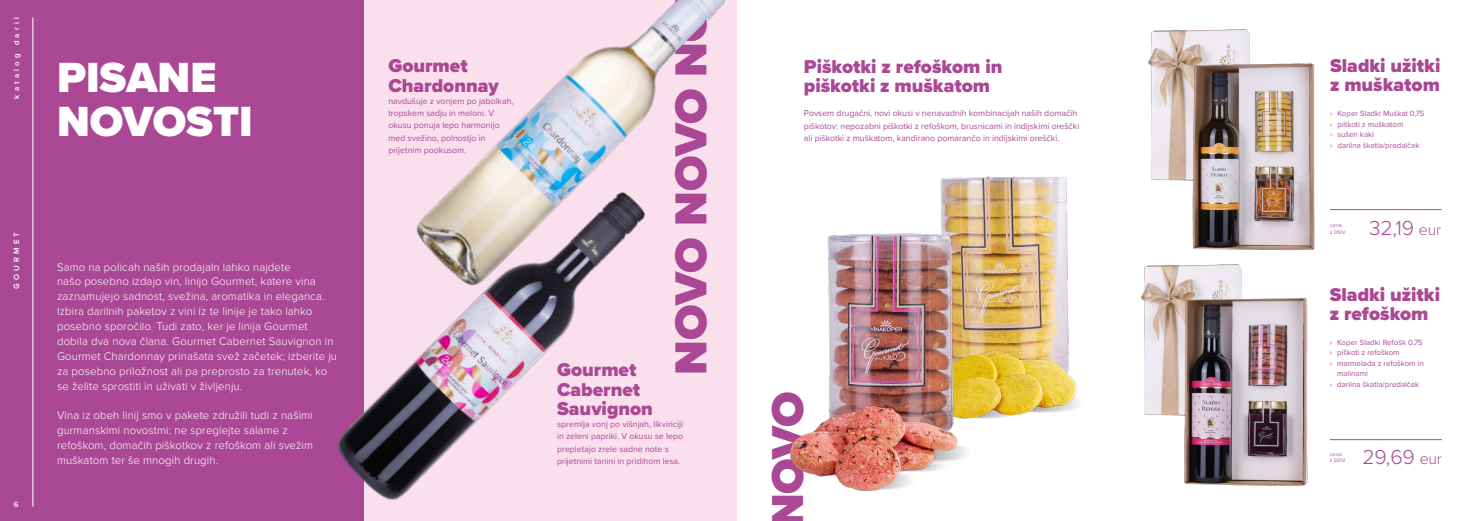
<style>
.page{position:relative;width:1474px;height:521px;background:#fff}
.page>*{position:absolute;margin:0;border:0;box-sizing:border-box;transform-origin:0 0}
.t1{font:900 46.38px "Proxima Nova";color:#ab4895}
.t2{font:900 43.75px/43.8px "Proxima Nova";color:#fff}
.t3{font:300 21px "Proxima Nova";letter-spacing:-.01em;color:#ab4895}
.t4{font:900 19.25px/19.2px "Proxima Nova";color:#ab4895}
.t5{font:300 11.38px/14.9px "Proxima Nova";letter-spacing:.01em;color:#fff}
.t6{font:8.75px/12.2px "Proxima Nova";color:#ab4895}
.t7{font:7.88px/10.5px "Proxima Nova";color:#ab4895}
.t8{font:600 7.88px "Proxima Nova";letter-spacing:.4em;color:#fff}
.t9{font:5.25px/6.3px "Proxima Nova";letter-spacing:.05em;color:#ab4895}
.s1{font-size:15.75px}
</style>
<div class="page">
<div style="left:363px;top:0;width:374px;height:521px;background:#fae0ec"></div>
<div style="left:0;top:0;width:363px;height:521px;background:#ab4895"></div>
<hr style="left:33px;top:17px;width:1px;height:489px;background:#fff">
<img style="left:337px;top:138px;width:234px;height:383px">
<img style="left:382px;top:0;width:344px;height:323px">
<hr style="left:1329px;top:439px;width:112px;height:1px;background:#ab4895">
<img style="left:1141px;top:264px;width:101px;height:152px">
<img style="left:1176px;top:292px;width:132px;height:194px">
<img style="left:940px;top:176px;width:128px;height:143px">
<img style="left:1148px;top:29px;width:102px;height:152px">
<hr style="left:1329px;top:209px;width:112px;height:1px;background:#ab4895">
<img style="left:1182px;top:53px;width:133px;height:197px">
<div style="left:903px;top:443px;width:69px;height:19px;background:#f8f8f8;border-radius:50%"></div>
<img style="left:961px;top:319px;width:118px;height:100px">
<img style="left:827px;top:221px;width:134px;height:180px">
<img style="left:790px;top:401px;width:175px;height:90px">
<p class="t8" style="left:11px;top:99px;width:83px;rotate:-90deg">katalog daril</p>
<h2 class="t2" style="left:57px;top:55px;width:197px">PISANE<br>NOVOSTI</h2>
<p class="t8" style="left:11px;top:289px;width:58px;rotate:-90deg">GOURMET</p>
<p class="t8" style="left:14px;top:498px;width:6px">6</p>
<p class="t5" style="left:57px;top:259px;width:281px">Samo na policah naših prodajaln lahko najdete<br>našo posebno izdajo vin, linijo Gourmet, katere vina zaznamujejo sadnost, svežina, aromatika in eleganca.<br>Izbira darilnih paketov z vini iz te linije je tako lahko posebno sporočilo. Tudi zato, ker je linija Gourmet dobila dva nova člana. Gourmet Cabernet Sauvignon in Gourmet Chardonnay prinašata svež začetek; izberite ju za posebno priložnost ali pa preprosto za trenutek, ko se želite sprostiti in uživati v življenju.</p>
<p class="t5" style="left:57px;top:407px;width:257px">Vina iz obeh linij smo v pakete združili tudi z našimi gurmanskimi novostmi: ne spreglejte salame z refoškom, domačih piškotkov z refoškom ali svežim muškatom ter še mnogih drugih.</p>
<h3 class="t4" style="left:388px;top:56px;width:112px">Gourmet<br>Chardonnay</h3>
<p class="t6" style="left:388px;top:94px;width:127px">navdušuje z vonjem po jabolkah, tropskem sadju in meloni. V okusu ponuja lepo harmonijo med svežino, polnostjo in prijetnim pookusom.</p>
<h1 class="t1" style="left:656px;top:374px;width:369px;rotate:-90deg">NOVO NOVO NO</h1>
<h3 class="t4" style="left:557px;top:360px;width:97px">Gourmet<br>Cabernet<br>Sauvignon</h3>
<p class="t6" style="left:557px;top:418px;width:128px">spremlja vonj po višnjah, likviriciji in zeleni papriki. V okusu se lepo prepletajo zrele sadne note s prijetnimi tanini in pridihom lesa.</p>
<h3 class="t4" style="left:804px;top:56px;width:200px">Piškotki z refoškom in piškotki z muškatom</h3>
<p class="t6" style="left:804px;top:107px;width:277px">Povsem drugačni, novi okusi v nenavadnih kombinacijah naših domačih piškotov: nepozabni piškotki z refoškom, brusnicami in indijskimi oreščki ali piškotki z muškatom, kandirano pomarančo in indijskimi oreščki.</p>
<h1 class="t1" style="left:753px;top:528px;width:138px;rotate:-90deg">NOVO</h1>
<h3 class="t4" style="left:1329px;top:56px;width:112px">Sladki užitki z muškatom</h3>
<p class="t7" style="left:1329px;top:108px;width:96px">› Koper Sladki Muškat 0,75 › piškoti z muškatom<br>› sušen kaki<br>› darilna škatla/predalček</p>
<p class="t9" style="left:1329px;top:222px;width:17px">cena z DDV</p>
<h3 class="t3" style="left:1369px;top:213px;width:73px">32,19 <span class="s1">eur</span></h3>
<h3 class="t4" style="left:1329px;top:285px;width:112px">Sladki užitki z refoškom</h3>
<p class="t7" style="left:1329px;top:337px;width:94px">› Koper Sladki Refošk 0,75</p>
<p class="t7" style="left:1329px;top:347px;width:71px">› piškoti z refoškom</p>
<p class="t7" style="left:1329px;top:358px;width:96px">› marmelada z refoškom in</p>
<p class="t7" style="left:1337px;top:368px;width:32px">malinami</p>
<p class="t7" style="left:1329px;top:379px;width:91px">› darilna škatla/predalček</p>
<p class="t9" style="left:1329px;top:451px;width:17px">cena z DDV</p>
<h3 class="t3" style="left:1362px;top:442px;width:81px">29,69 <span class="s1">eur</span></h3>
</div>
